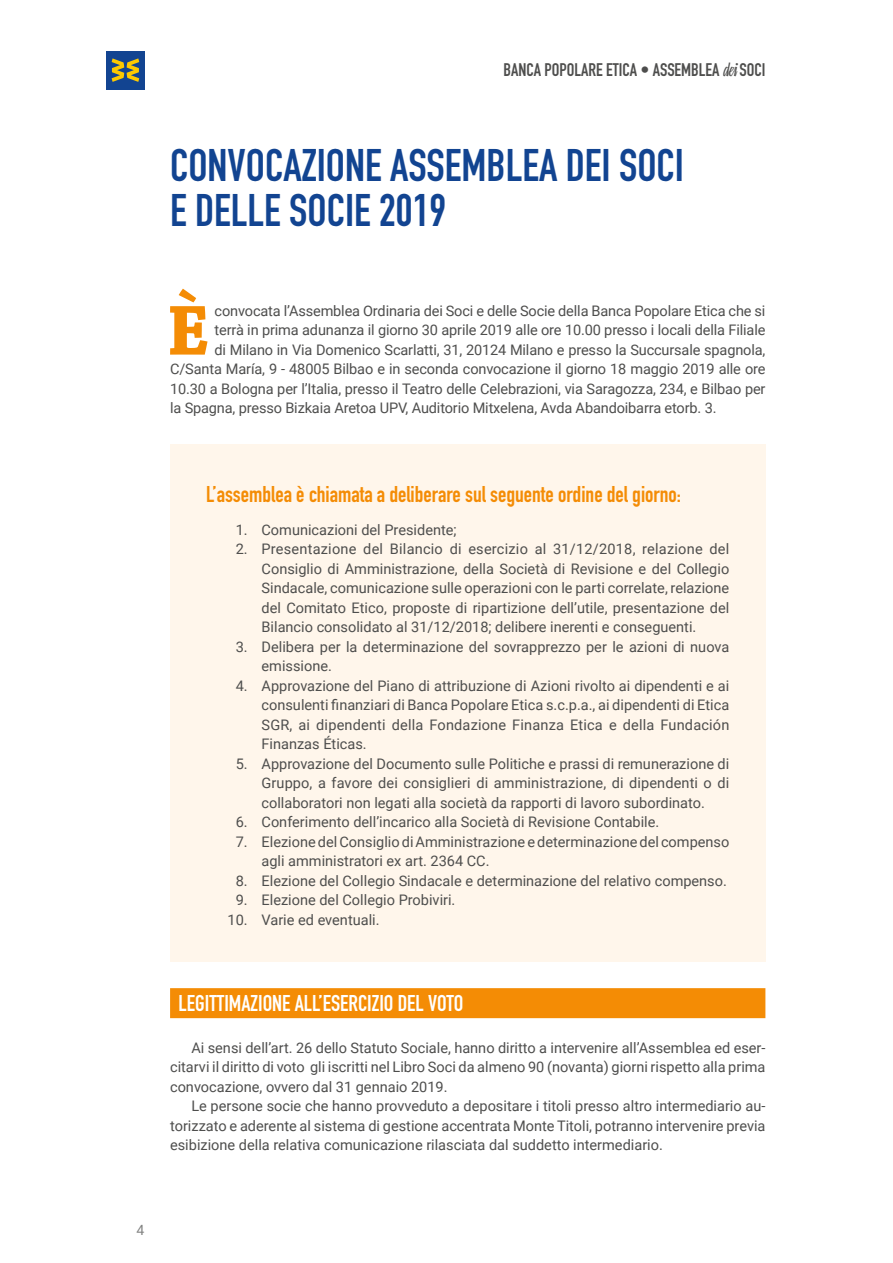
<style>
.page{position:relative;width:893px;height:1263px;background:#fff}
.page>*{position:absolute;margin:0;border:0;box-sizing:border-box;transform-origin:0 0}
.t1{font:700 74.55px "Chaparral Pro";color:#f48c05}
.t2{font:45px/45px "DIN Engschrift Std";color:#124491}
.t3{font:22.5px "DIN Engschrift Std";color:#f48c05}
.t4{font:22.5px "DIN Engschrift Std";color:#fff}
.t5{font:18px "DIN Engschrift Std";color:#4e4e4d}
.t6{font:14.55px/19.5px "Roboto";color:#4e4e4d;text-align:justify}
.t7{font:14.1px "Roboto";color:#818281}
.s1{font-family:"Linotype Gneisenauette";font-weight:300}
</style>
<div class="page">
<div style="left:106px;top:51px;width:39px;height:38px;background:#124491"></div>
<svg style="left:112px;top:58px;width:27px;height:24px"></svg>
<div style="left:170px;top:988px;width:595px;height:30px;background:#f48c05"></div>
<div style="left:170px;top:444px;width:595px;height:517px;background:#fff6eb"></div>
<p class="t5" style="left:504px;top:59px;width:263px">BANCA POPOLARE ETICA • ASSEMBLEA <span class="s1">dei</span> SOCI</p>
<h2 class="t2" style="left:170px;top:143px;width:515px">CONVOCAZIONE ASSEMBLEA DEI SOCI<br>E DELLE SOCIE 2019</h2>
<h1 class="t1" style="left:166px;top:287px;width:45px">È</h1>
<p class="t6" style="left:215px;top:300px;width:552px">convocata l’Assemblea Ordinaria dei Soci e delle Socie della Banca Popolare Etica che si</p>
<p class="t6" style="left:215px;top:320px;width:552px">terrà in prima adunanza il giorno 30 aprile 2019 alle ore 10.00 presso i locali della Filiale</p>
<p class="t6" style="left:215px;top:339px;width:552px">di Milano in Via Domenico Scarlatti, 31, 20124 Milano e presso la Succursale spagnola,</p>
<p class="t6" style="left:170px;top:359px;width:597px">C/Santa María, 9 - 48005 Bilbao e in seconda convocazione il giorno 18 maggio 2019 alle ore</p>
<p class="t6" style="left:170px;top:378px;width:597px">10.30 a Bologna per l’Italia, presso il Teatro delle Celebrazioni, via Saragozza, 234, e Bilbao per</p>
<p class="t6" style="left:170px;top:398px;width:548px">la Spagna, presso Bizkaia Aretoa UPV, Auditorio Mitxelena, Avda Abandoibarra etorb. 3.</p>
<h3 class="t3" style="left:206px;top:481px;width:476px">L’assemblea è chiamata a deliberare sul seguente ordine del giorno:</h3>
<p class="t6" style="left:236px;top:519px;width:222px">1. Comunicazioni del Presidente;</p>
<p class="t6" style="left:262px;top:539px;width:469px;text-indent:-26px">2. Presentazione del Bilancio di esercizio al 31/12/2018, relazione del Consiglio di Amministrazione, della Società di Revisione e del Collegio Sindacale, comunicazione sulle operazioni con le parti correlate, relazione del Comitato Etico, proposte di ripartizione dell’utile, presentazione del Bilancio consolidato al 31/12/2018; delibere inerenti e conseguenti.</p>
<p class="t6" style="left:262px;top:636px;width:469px;text-indent:-26px">3. Delibera per la determinazione del sovrapprezzo per le azioni di nuova emissione.</p>
<p class="t6" style="left:262px;top:675px;width:469px;text-indent:-26px">4. Approvazione del Piano di attribuzione di Azioni rivolto ai dipendenti e ai consulenti finanziari di Banca Popolare Etica s.c.p.a., ai dipendenti di Etica SGR, ai dipendenti della Fondazione Finanza Etica e della Fundación Finanzas Éticas.</p>
<p class="t6" style="left:262px;top:753px;width:469px;text-indent:-26px">5. Approvazione del Documento sulle Politiche e prassi di remunerazione di Gruppo, a favore dei consiglieri di amministrazione, di dipendenti o di collaboratori non legati alla società da rapporti di lavoro subordinato.</p>
<p class="t6" style="left:236px;top:812px;width:425px">6. Conferimento dell’incarico alla Società di Revisione Contabile.</p>
<p class="t6" style="left:262px;top:831px;width:469px;text-indent:-26px">7. Elezione del Consiglio di Amministrazione e determinazione del compenso agli amministratori ex art. 2364 CC.</p>
<p class="t6" style="left:236px;top:870px;width:493px">8. Elezione del Collegio Sindacale e determinazione del relativo compenso.</p>
<p class="t6" style="left:236px;top:890px;width:221px">9. Elezione del Collegio Probiviri.</p>
<p class="t6" style="left:228px;top:909px;width:154px">10. Varie ed eventuali.</p>
<h3 class="t4" style="left:179px;top:990px;width:286px">LEGITTIMAZIONE ALL’ESERCIZIO DEL VOTO</h3>
<p class="t6" style="left:170px;top:1037px;width:597px;text-indent:21px">Ai sensi dell’art. 26 dello Statuto Sociale, hanno diritto a intervenire all’Assemblea ed eser&shy;citarvi il diritto di voto gli iscritti nel Libro Soci da almeno 90 (novanta) giorni rispetto alla prima convocazione, ovvero dal 31 gennaio 2019.</p>
<p class="t6" style="left:170px;top:1095px;width:597px;text-indent:21px">Le persone socie che hanno provveduto a depositare i titoli presso altro intermediario au&shy;torizzato e aderente al sistema di gestione accentrata Monte Titoli, potranno intervenire previa esibizione della relativa comunicazione rilasciata dal suddetto intermediario.</p>
<p class="t7" style="left:137px;top:1220px;width:9px">4</p>
</div>
